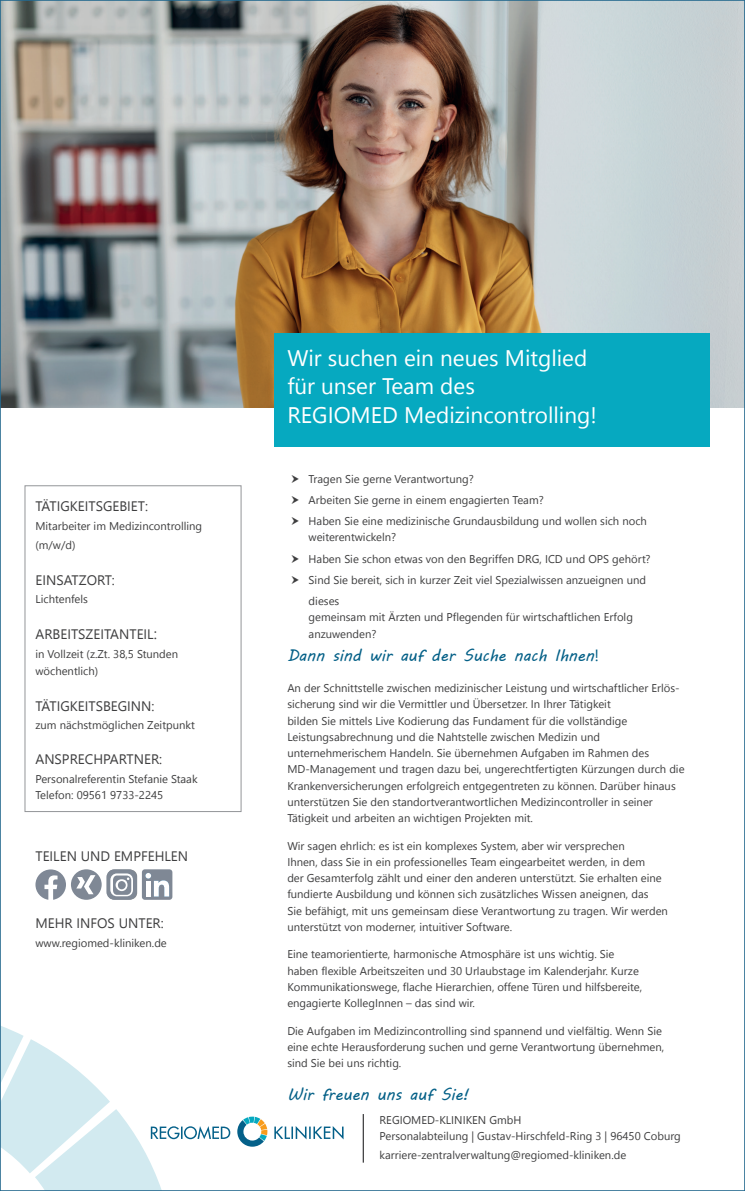
<style>
.page{position:relative;width:745px;height:1191px;background:#fff}
.page>*{position:absolute;margin:0;border:0;box-sizing:border-box;transform-origin:0 0}
.t1{font:22.5px/28.1px "Nirmala UI";color:#fff}
.t2{font:16.25px "MV Boli";color:#046087}
.t3{font:13.75px "Nirmala UI";color:#3e3e3f}
.t4{font:11.25px/16.2px "Nirmala UI";color:#3e3e3f}
.s1{font-size:15px}
.s2{font-family:"Nirmala UI"}
</style>
<div class="page">
<svg style="left:237px;top:1116px;width:30px;height:30px"></svg>
<svg style="left:2px;top:1026px;width:228px;height:163px"></svg>
<svg style="left:274px;top:1126px;width:69px;height:13px"></svg>
<svg style="left:35px;top:869px;width:31px;height:30px"></svg>
<div style="left:71px;top:869px;width:31px;height:30px;background:#7f8895;border-radius:50%"></div>
<img style="left:107px;top:870px;width:30px;height:29px">
<svg style="left:76px;top:875px;width:19px;height:19px"></svg>
<div style="left:142px;top:869px;width:30px;height:30px;background:#7f8895;border-radius:3px"></div>
<div style="left:106px;top:869px;width:31px;height:30px;background:#7f8895;border-radius:8px"></div>
<svg style="left:145px;top:873px;width:24px;height:23px"></svg>
<svg style="left:110px;top:873px;width:23px;height:23px"></svg>
<img style="left:2px;top:2px;width:740px;height:405px">
<hr style="left:362px;top:1114px;width:2px;height:48px;background:#3e3e3f">
<div style="left:274px;top:333px;width:435px;height:113px;background:#06a9c0"></div>
<div style="left:25px;top:485px;width:216px;height:326px;border:1px solid #939598"></div>
<p class="t3" style="left:35px;top:495px;width:114px">TÄTIGKEITSGEBIET:</p>
<p class="t4" style="left:35px;top:516px;width:168px;line-height:18.8px">Mitarbeiter im Medizincontrolling (m/w/d)</p>
<p class="t3" style="left:35px;top:568px;width:81px">EINSATZORT:</p>
<p class="t4" style="left:35px;top:590px;width:54px">Lichtenfels</p>
<p class="t3" style="left:35px;top:623px;width:123px">ARBEITSZEITANTEIL<span class="s1">:</span></p>
<p class="t4" style="left:35px;top:645px;width:144px">in Vollzeit (z.Zt. 38,5 Stunden wöchentlich)</p>
<p class="t3" style="left:35px;top:694px;width:120px">TÄTIGKEITSBEGINN:</p>
<p class="t4" style="left:35px;top:716px;width:161px">zum nächstmöglichen Zeitpunkt</p>
<p class="t3" style="left:35px;top:747px;width:128px">ANSPRECHPARTNER:</p>
<p class="t4" style="left:35px;top:769px;width:163px">Personalreferentin Stefanie Staak<br>Telefon: 09561 9733-2245</p>
<p class="t3" style="left:35px;top:845px;width:154px">TEILEN UND EMPFEHLEN</p>
<p class="t3" style="left:35px;top:912px;width:130px">MEHR INFOS UNTER:</p>
<p class="t4" style="left:35px;top:934px;width:133px">www.regiomed-kliniken.de</p>
<h1 class="t1" style="left:287px;top:343px;width:311px">Wir suchen ein neues Mitglied für unser Team des<br>REGIOMED Medizincontrolling!</h1>
<p class="t4" style="left:308px;top:467px;width:339px;line-height:21.2px">Tragen Sie gerne Verantwortung?<br>Arbeiten Sie gerne in einem engagierten Team?<br>Haben Sie eine medizinische Grundausbildung und wollen sich noch</p>
<p class="t4" style="left:308px;top:526px;width:343px;line-height:21.2px">weiterentwickeln?<br>Haben Sie schon etwas von den Begriffen DRG, ICD und OPS gehört?<br>Sind Sie bereit, sich in kurzer Zeit viel Spezialwissen anzueignen und dieses</p>
<p class="t4" style="left:308px;top:608px;width:325px">gemeinsam mit Ärzten und Pflegenden für wirtschaftlichen Erfolg anzuwenden?</p>
<h2 class="t2" style="left:287px;top:644px;width:313px">Dann sind wir auf der Suche nach Ihnen<span class="s2">!</span></h2>
<p class="t4" style="left:287px;top:679px;width:398px">An der Schnittstelle zwischen medizinischer Leistung und wirtschaftlicher Erlös&shy;sicherung sind wir die Vermittler und Übersetzer. In Ihrer Tätigkeit<br>bilden Sie mittels Live Kodierung das Fundament für die vollständige Leistungsabrechnung und die Nahtstelle zwischen Medizin und unternehmerischem Handeln. Sie übernehmen Aufgaben im Rahmen des MD-Management und tragen dazu bei, ungerechtfertigten Kürzungen durch die Krankenversicherungen erfolgreich entgegentreten zu können. Darüber hinaus unterstützen Sie den standortverantwortlichen Medizincontroller in seiner Tätigkeit und arbeiten an wichtigen Projekten mit.</p>
<p class="t4" style="left:287px;top:837px;width:382px">Wir sagen ehrlich: es ist ein komplexes System, aber wir versprechen<br>Ihnen, dass Sie in ein professionelles Team eingearbeitet werden, in dem<br>der Gesamterfolg zählt und einer den anderen unterstützt. Sie erhalten eine fundierte Ausbildung und können sich zusätzliches Wissen aneignen, das<br>Sie befähigt, mit uns gemeinsam diese Verantwortung zu tragen. Wir werden unterstützt von moderner, intuitiver Software.</p>
<p class="t4" style="left:287px;top:945px;width:356px">Eine teamorientierte, harmonische Atmosphäre ist uns wichtig. Sie haben flexible Arbeitszeiten und 30 Urlaubstage im Kalenderjahr. Kurze Kommunikationswege, flache Hierarchien, offene Türen und hilfsbereite, engagierte KollegInnen – das sind wir.</p>
<p class="t4" style="left:287px;top:1021px;width:378px">Die Aufgaben im Medizincontrolling sind spannend und vielfältig. Wenn Sie eine echte Herausforderung suchen und gerne Verantwortung übernehmen, sind Sie bei uns richtig.</p>
<h2 class="t2" style="left:287px;top:1083px;width:183px">Wir freuen uns auf Sie!</h2>
<p class="t4" style="left:379px;top:1111px;width:302px">REGIOMED-KLINIKEN GmbH<br>Personalabteilung | Gustav-Hirschfeld-Ring 3 | 96450 Coburg</p>
<p class="t4" style="left:379px;top:1146px;width:248px">karriere-zentralverwaltung@regiomed-kliniken.de</p>
</div>
